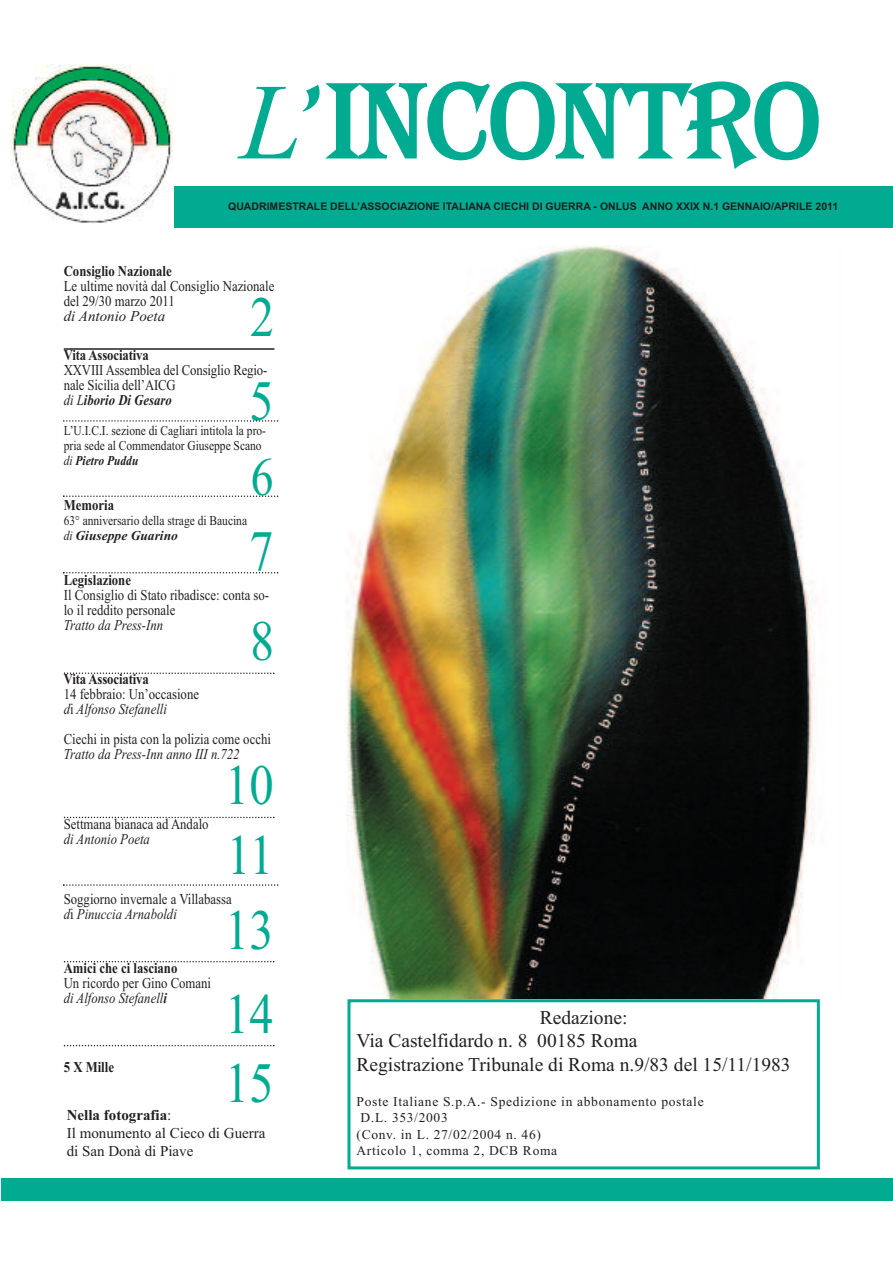
<style>
.page{position:relative;width:893px;height:1263px;background:#fff}
.page>*{position:absolute;margin:0;border:0;box-sizing:border-box;transform-origin:0 0}
.t1{font:108px "Algerian Bas D";color:#00ab91}
.t2{font:57px "Times New Roman";color:#00ab91;scale:.85 1}
.t3{font:54px "Times New Roman";color:#00ab91;scale:.85 1}
.t4{font:19.5px/23.4px "Times New Roman";color:#231f20}
.t5{font:15px/15px "Times New Roman";color:#231f20;scale:.85 1}
.t6{font:700 15px "Times New Roman";color:#231f20;scale:.85 1}
.t7{font:italic 15px "Times New Roman";color:#231f20;scale:.85 1}
.t8{font:15px/18px "Times New Roman";color:#231f20}
.t9{font:italic 15px "Times New Roman";color:#231f20}
.t10{font:13.5px/15px "Times New Roman";color:#231f20;scale:.85 1}
.t11{font:13.5px "Times New Roman";letter-spacing:.05em;color:#231f20}
.t12{font:13.5px "Times New Roman";color:#231f20}
.t13{font:700 10.5px "Arial";color:#231f20}
.s1{font-family:"Times New Roman";font-style:italic}
.s2{font-style:italic}
.s3{font-weight:700;font-style:italic}
.s4{font-weight:700}
</style>
<div class="page">
<div style="left:174px;top:187px;width:719px;height:41px;background:#00ab91"></div>
<img style="left:11px;top:65px;width:162px;height:158px">
<hr style="left:64px;top:348px;width:210px;height:2px;background:#231f20">
<svg style="left:64px;top:672px;width:210px;height:2px"></svg>
<svg style="left:64px;top:817px;width:210px;height:1px"></svg>
<svg style="left:64px;top:961px;width:210px;height:1px"></svg>
<svg style="left:64px;top:1045px;width:210px;height:1px"></svg>
<svg style="left:63px;top:495px;width:215px;height:2px"></svg>
<div style="left:1px;top:1178px;width:892px;height:22px;background:#00ab91"></div>
<svg style="left:63px;top:420px;width:215px;height:2px"></svg>
<svg style="left:63px;top:572px;width:215px;height:1px"></svg>
<img style="left:346px;top:245px;width:471px;height:753px">
<svg style="left:63px;top:884px;width:215px;height:2px"></svg>
<div style="left:347px;top:999px;width:473px;height:170px;border:3px solid #00ab91"></div>
<h1 class="t1" style="left:241px;top:56px;width:582px"><span class="s1">L</span>’INCONTRO</h1>
<p class="t13" style="left:228px;top:200px;width:612px">QUADRIMESTRALE DELL’ASSOCIAZIONE ITALIANA CIECHI DI GUERRA - ONLUS ANNO XXIX N.1 GENNAIO/APRILE 2011</p>
<p class="t6" style="left:64px;top:262px;width:129px">Consiglio Nazionale</p>
<p class="t5" style="left:64px;top:278px;width:249px">Le ultime novità dal Consiglio Nazionale del 29/30 marzo 2011</p>
<p class="t9" style="left:64px;top:307px;width:103px">di Antonio Poeta</p>
<h2 class="t2" style="left:250px;top:283px;width:30px">2</h2>
<p class="t6" style="left:64px;top:346px;width:102px">Vita Associativa</p>
<p class="t5" style="left:64px;top:362px;width:241px">XXVIII Assemblea del Consiglio Regio&shy;nale Sicilia dell’AICG<br><span class="s2">di L</span><span class="s3">iborio Di Gesaro</span></p>
<h2 class="t2" style="left:249px;top:367px;width:30px">5</h2>
<p class="t10" style="left:64px;top:423px;width:239px">L’U.I.C.I. sezione di Cagliari intitola la pro&shy;pria sede al Commendator Giuseppe Scano <span class="s2">di</span> <span class="s3">Pietro Puddu</span></p>
<h3 class="t3" style="left:251px;top:445px;width:29px">6</h3>
<p class="t6" style="left:64px;top:496px;width:61px">Memoria</p>
<p class="t10" style="left:64px;top:513px;width:217px">63° anniversario della strage di Baucina <span class="s2">di</span> <span class="s3">Giuseppe Guarino</span></p>
<h2 class="t2" style="left:249px;top:517px;width:30px">7</h2>
<p class="t6" style="left:64px;top:571px;width:81px">Legislazione</p>
<p class="t5" style="left:64px;top:587px;width:243px">Il Consiglio di Stato ribadisce: conta so&shy;lo il reddito personale</p>
<p class="t7" style="left:64px;top:616px;width:118px">Tratto da Press-Inn</p>
<h2 class="t2" style="left:250px;top:607px;width:30px">8</h2>
<p class="t6" style="left:64px;top:670px;width:102px">Vita Associativa</p>
<p class="t5" style="left:64px;top:687px;width:161px">14 febbraio: Un’occasione <span class="s2">d</span>i <span class="s2">Alfonso Stefanelli</span></p>
<p class="t5" style="left:64px;top:732px;width:245px">Ciechi in pista con la polizia come occhi</p>
<p class="t7" style="left:64px;top:745px;width:208px">Tratto da Press-Inn anno III n.722</p>
<h2 class="t2" style="left:225px;top:751px;width:58px">10</h2>
<p class="t5" style="left:64px;top:816px;width:172px">Settmana bianaca ad Andalo</p>
<p class="t7" style="left:64px;top:830px;width:103px">di Antonio Poeta</p>
<h2 class="t2" style="left:227px;top:820px;width:56px">11</h2>
<p class="t5" style="left:64px;top:891px;width:199px">Soggiorno invernale a Villabassa <span class="s2">d</span>i <span class="s2">Pinuccia Arnaboldi</span></p>
<h2 class="t2" style="left:225px;top:895px;width:58px">13</h2>
<p class="t6" style="left:64px;top:959px;width:135px">Amici che ci lasciano</p>
<p class="t5" style="left:64px;top:975px;width:175px">Un ricordo per Gino Comani <span class="s2">di Alfonso Stefanell</span><span class="s3">i</span></p>
<h2 class="t2" style="left:225px;top:979px;width:58px">14</h2>
<p class="t6" style="left:64px;top:1057px;width:61px">5 X Mille</p>
<h2 class="t2" style="left:225px;top:1048px;width:58px">15</h2>
<p class="t8" style="left:67px;top:1105px;width:200px"><span class="s4">Nella fotografia</span>:<br>Il monumento al Cieco di Guerra di San Donà di Piave</p>
<h3 class="t4" style="left:356px;top:1005px;width:436px;text-indent:183px">Redazione:<br>Via Castelfidardo n. 8 00185 Roma<br>Registrazione Tribunale di Roma n.9/83 del 15/11/1983</h3>
<p class="t11" style="left:356px;top:1094px;width:349px">Poste Italiane S.p.A.- Spedizione in abbonamento postale</p>
<p class="t12" style="left:361px;top:1110px;width:89px">D.L. 353/2003</p>
<p class="t11" style="left:356px;top:1126px;width:186px">(Conv. in L. 27/02/2004 n. 46)</p>
<p class="t11" style="left:356px;top:1143px;width:202px">Articolo 1, comma 2, DCB Roma</p>
</div>
